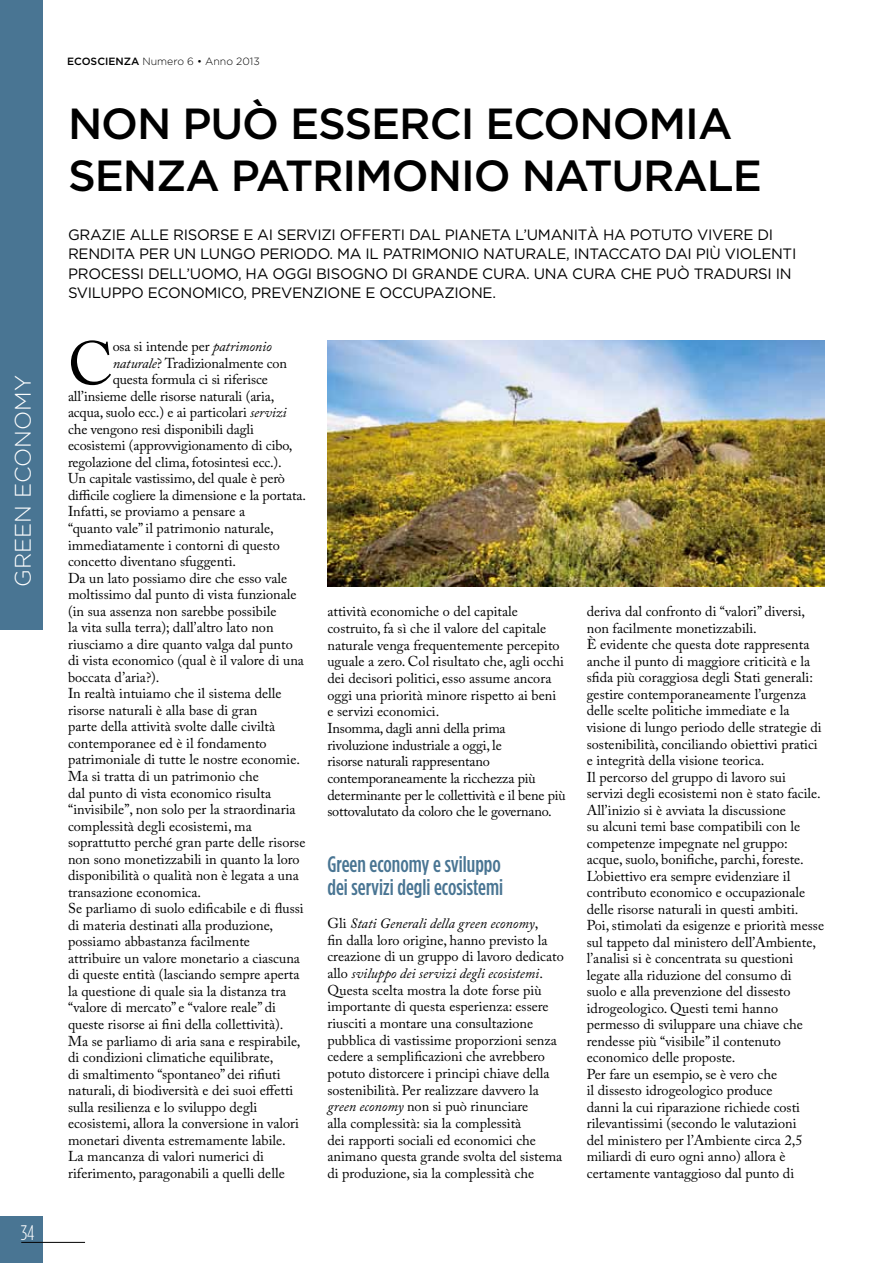
<style>
.page{position:relative;width:893px;height:1263px;background:#fff}
.page>*{position:absolute;margin:0;border:0;box-sizing:border-box;transform-origin:0 0}
.t1{font:60.6px "Adobe Caslon Pro";color:#000}
.t2{font:500 43.5px/52.5px "Gotham HTF";letter-spacing:-.025em;color:#000}
.t3{font:500 condensed 22.5px/22.6px "Gotham HTF";color:#497593}
.t4{font:300 22.5px "Gotham HTF";color:#fff}
.t5{font:300 condensed 21px "Gotham HTF";color:#fff}
.t6{font:15px "Gotham HTF";letter-spacing:-.02em;color:#000}
.t7{font:14.25px/16.5px "Adobe Caslon Pro";color:#000}
.t8{font:300 10.5px "Gotham HTF";color:#000}
.s1{font-weight:500}
.s2{font-style:italic}
</style>
<div class="page">
<div style="left:0;top:1216px;width:43px;height:47px;background:#497593"></div>
<hr style="left:21px;top:1242px;width:64px;height:1px;background:#000">
<div style="left:0;top:0;width:43px;height:629px;background:#497593"></div>
<img style="left:327px;top:341px;width:498px;height:246px">
<h3 class="t4" style="left:11px;top:587px;width:213px;rotate:-90deg">GREEN ECONOMY</h3>
<p class="t5" style="left:21px;top:1221px;width:15px">34</p>
<p class="t8" style="left:67px;top:56px;width:194px"><span class="s1">ECOSCIENZA</span> Numero 6 • Anno 2013</p>
<p class="t2" style="left:68px;top:96px;width:695px">NON PUÒ ESSERCI ECONOM IA<br>SENZA PATRIMONIO NATURALE</p>
<p class="t6" style="left:68px;top:226px;width:22px">GRAZIE</p>
<p class="t6" style="left:130px;top:226px;width:11px">ALLE</p>
<p class="t6" style="left:173px;top:226px;width:11px">RISORSE</p>
<p class="t6" style="left:243px;top:226px;width:43px">EAI SERVIZI</p>
<p class="t6" style="left:340px;top:226px;width:12px">OFFER</p>
<p class="t6" style="left:391px;top:226px;width:29px">TI DAL</p>
<p class="t6" style="left:445px;top:226px;width:10px">PIANE</p>
<p class="t6" style="left:491px;top:226px;width:57px">TA L’UMANI</p>
<p class="t6" style="left:578px;top:226px;width:130px">TÀ HA POTUTO VIVERE</p>
<p class="t6" style="left:757px;top:226px;width:8px">DI</p>
<p class="t6" style="left:68px;top:246px;width:10px">RENDI</p>
<p class="t6" style="left:115px;top:246px;width:35px">TA PER</p>
<p class="t6" style="left:173px;top:246px;width:59px">UN LUNGO</p>
<p class="t6" style="left:260px;top:246px;width:11px">PERIODO</p>
<p class="t6" style="left:329px;top:246px;width:92px">. MAIL PATRIMONIO</p>
<p class="t6" style="left:483px;top:246px;width:53px">NATURALE</p>
<p class="t6" style="left:566px;top:246px;width:43px">, IN TACCA</p>
<p class="t6" style="left:640px;top:246px;width:35px">TO DAI</p>
<p class="t6" style="left:696px;top:246px;width:40px">PI Ù VIOLEN</p>
<p class="t6" style="left:783px;top:246px;width:12px">TI</p>
<p class="t6" style="left:68px;top:265px;width:11px">PROCESSI</p>
<p class="t6" style="left:148px;top:265px;width:11px">DELL</p>
<p class="t6" style="left:187px;top:265px;width:28px">’UOMO</p>
<p class="t6" style="left:238px;top:265px;width:45px">, HA OGGI</p>
<p class="t6" style="left:316px;top:265px;width:11px">BISOGNO</p>
<p class="t6" style="left:392px;top:265px;width:32px">DI GRANDE</p>
<p class="t6" style="left:482px;top:265px;width:233px">CURA. UNA CURA CHE PUÒ TRAD</p>
<p class="t6" style="left:737px;top:265px;width:20px">URSI</p>
<p class="t6" style="left:776px;top:265px;width:8px">IN</p>
<p class="t6" style="left:68px;top:285px;width:9px">SVIL</p>
<p class="t6" style="left:101px;top:285px;width:22px">UPPO</p>
<p class="t6" style="left:148px;top:285px;width:12px">ECONOMICO</p>
<p class="t6" style="left:244px;top:285px;width:19px">, PREVENZIONE</p>
<p class="t6" style="left:366px;top:285px;width:26px">E OCC</p>
<p class="t6" style="left:413px;top:285px;width:22px">UPAZIONE</p>
<p class="t6" style="left:492px;top:285px;width:5px">.</p>
<p class="t1" style="left:68px;top:328px;width:47px">C</p>
<p class="t7" style="left:113px;top:338px;width:161px">osa si intende per <span class="s2">patrimonio</span></p>
<p class="t7" style="left:113px;top:355px;width:176px"><span class="s2">naturale</span>? Tradizionalmente con</p>
<p class="t7" style="left:113px;top:371px;width:157px">questa formula ci si riferisce</p>
<p class="t7" style="left:68px;top:388px;width:208px">all’insieme delle risorse naturali (aria,</p>
<p class="t7" style="left:68px;top:404px;width:220px">acqua, suolo ecc.) e ai particolari <span class="s2">servizi</span></p>
<p class="t7" style="left:68px;top:421px;width:187px">che vengono resi disponibili dagli</p>
<p class="t7" style="left:68px;top:437px;width:226px">ecosistemi (approvvigionamento di cibo,</p>
<p class="t7" style="left:68px;top:454px;width:215px">regolazione del clima, fotosintesi ecc.).</p>
<p class="t7" style="left:68px;top:470px;width:219px">Un capitale vastissimo, del quale è però</p>
<p class="t7" style="left:68px;top:487px;width:239px">difficile cogliere la dimensione e la portata.</p>
<p class="t7" style="left:68px;top:503px;width:179px">Infatti, se proviamo a pensare a</p>
<p class="t7" style="left:68px;top:520px;width:207px">“quanto vale” il patrimonio naturale,</p>
<p class="t7" style="left:68px;top:536px;width:213px">immediatamente i contorni di questo</p>
<p class="t7" style="left:68px;top:553px;width:170px">concetto diventano sfuggenti.</p>
<p class="t7" style="left:68px;top:569px;width:221px">Da un lato possiamo dire che esso vale</p>
<p class="t7" style="left:68px;top:586px;width:230px">moltissimo dal punto di vista funzionale</p>
<p class="t7" style="left:68px;top:602px;width:210px">(in sua assenza non sarebbe possibile</p>
<p class="t7" style="left:68px;top:619px;width:207px">la vita sulla terra); dall’altro lato non</p>
<p class="t7" style="left:68px;top:635px;width:226px">riusciamo a dire quanto valga dal punto</p>
<p class="t7" style="left:68px;top:652px;width:237px">di vista economico (qual è il valore di una</p>
<p class="t7" style="left:68px;top:669px;width:93px">boccata d’aria?).</p>
<p class="t7" style="left:68px;top:685px;width:215px">In realtà intuiamo che il sistema delle</p>
<p class="t7" style="left:68px;top:702px;width:191px">risorse naturali è alla base di gran</p>
<p class="t7" style="left:68px;top:718px;width:209px">parte della attività svolte dalle civiltà</p>
<p class="t7" style="left:68px;top:735px;width:200px">contemporanee ed è il fondamento</p>
<p class="t7" style="left:68px;top:751px;width:233px">patrimoniale di tutte le nostre economie.</p>
<p class="t7" style="left:68px;top:768px;width:192px">Ma si tratta di un patrimonio che</p>
<p class="t7" style="left:68px;top:784px;width:205px">dal punto di vista economico risulta</p>
<p class="t7" style="left:68px;top:801px;width:229px">“invisibile”, non solo per la straordinaria</p>
<p class="t7" style="left:68px;top:817px;width:185px">complessità degli ecosistemi, ma</p>
<p class="t7" style="left:68px;top:834px;width:239px">soprattutto perché gran parte delle risorse</p>
<p class="t7" style="left:68px;top:850px;width:233px">non sono monetizzabili in quanto la loro</p>
<p class="t7" style="left:68px;top:867px;width:232px">disponibilità o qualità non è legata a una</p>
<p class="t7" style="left:68px;top:883px;width:135px">transazione economica.</p>
<p class="t7" style="left:68px;top:900px;width:237px">Se parliamo di suolo edificabile e di flussi</p>
<p class="t7" style="left:68px;top:917px;width:207px">di materia destinati alla produzione,</p>
<p class="t7" style="left:68px;top:933px;width:184px">possiamo abbastanza facilmente</p>
<p class="t7" style="left:68px;top:950px;width:233px">attribuire un valore monetario a ciascuna</p>
<p class="t7" style="left:68px;top:966px;width:233px">di queste entità (lasciando sempre aperta</p>
<p class="t7" style="left:68px;top:983px;width:220px">la questione di quale sia la distanza tra</p>
<p class="t7" style="left:68px;top:999px;width:209px">“valore di mercato” e “valore reale” di</p>
<p class="t7" style="left:68px;top:1016px;width:217px">queste risorse ai fini della collettività).</p>
<p class="t7" style="left:68px;top:1032px;width:234px">Ma se parliamo di aria sana e respirabile,</p>
<p class="t7" style="left:68px;top:1049px;width:207px">di condizioni climatiche equilibrate,</p>
<p class="t7" style="left:68px;top:1065px;width:214px">di smaltimento “spontaneo” dei rifiuti</p>
<p class="t7" style="left:68px;top:1082px;width:227px">naturali, di biodiversità e dei suoi effetti</p>
<p class="t7" style="left:68px;top:1098px;width:191px">sulla resilienza e lo sviluppo degli</p>
<p class="t7" style="left:68px;top:1115px;width:233px">ecosistemi, allora la conversione in valori</p>
<p class="t7" style="left:68px;top:1131px;width:219px">monetari diventa estremamente labile.</p>
<p class="t7" style="left:68px;top:1148px;width:198px">La mancanza di valori numerici di</p>
<p class="t7" style="left:68px;top:1164px;width:218px">riferimento, paragonabili a quelli delle</p>
<p class="t7" style="left:327px;top:603px;width:240px">attività economiche o del capitale costruito, fa sì che il valore del capitale naturale venga frequentemente percepito uguale a zero. Col risultato che, agli occhi dei decisori politici, esso assume ancora oggi una priorità minore rispetto ai beni e servizi economici.<br>Insomma, dagli anni della prima rivoluzione industriale a oggi, le<br>risorse naturali rappresentano contemporaneamente la ricchezza più determinante per le collettività e il bene più sottovalutato da coloro che le governano.</p>
<p class="t3" style="left:327px;top:852px;width:177px">Green economy e sviluppo dei servizi degli ecosistemi</p>
<p class="t7" style="left:327px;top:915px;width:238px">Gli <span class="s2">Stati Generali della green economy</span>,<br>fin dalla loro origine, hanno previsto la creazione di un gruppo di lavoro dedicato allo <span class="s2">sviluppo dei servizi degli ecosistemi</span>.<br>Questa scelta mostra la dote forse più importante di questa esperienza: essere riusciti a montare una consultazione pubblica di vastissime proporzioni senza cedere a semplificazioni che avrebbero potuto distorcere i principi chiave della sostenibilità. Per realizzare davvero la <span class="s2">green economy</span> non si può rinunciare<br>alla complessità: sia la complessità<br>dei rapporti sociali ed economici che animano questa grande svolta del sistema di produzione, sia la complessità che</p>
<p class="t7" style="left:587px;top:603px;width:239px">deriva dal confronto di “valori” diversi, non facilmente monetizzabili.<br>È evidente che questa dote rappresenta anche il punto di maggiore criticità e la sfida più coraggiosa degli Stati generali: gestire contemporaneamente l’urgenza delle scelte politiche immediate e la visione di lungo periodo delle strategie di sostenibilità, conciliando obiettivi pratici e integrità della visione teorica.<br>Il percorso del gruppo di lavoro sui servizi degli ecosistemi non è stato facile.<br>All’inizio si è avviata la discussione<br>su alcuni temi base compatibili con le competenze impegnate nel gruppo: acque, suolo, bonifiche, parchi, foreste.<br>L’obiettivo era sempre evidenziare il contributo economico e occupazionale delle risorse naturali in questi ambiti.<br>Poi, stimolati da esigenze e priorità messe sul tappeto dal ministero dell’Ambiente, l’analisi si è concentrata su questioni legate alla riduzione del consumo di suolo e alla prevenzione del dissesto idrogeologico. Questi temi hanno permesso di sviluppare una chiave che rendesse più “visibile” il contenuto economico delle proposte.<br>Per fare un esempio, se è vero che<br>il dissesto idrogeologico produce<br>danni la cui riparazione richiede costi rilevantissimi (secondo le valutazioni<br>del ministero per l’Ambiente circa 2,5 miliardi di euro ogni anno) allora è certamente vantaggioso dal punto di</p>
</div>
